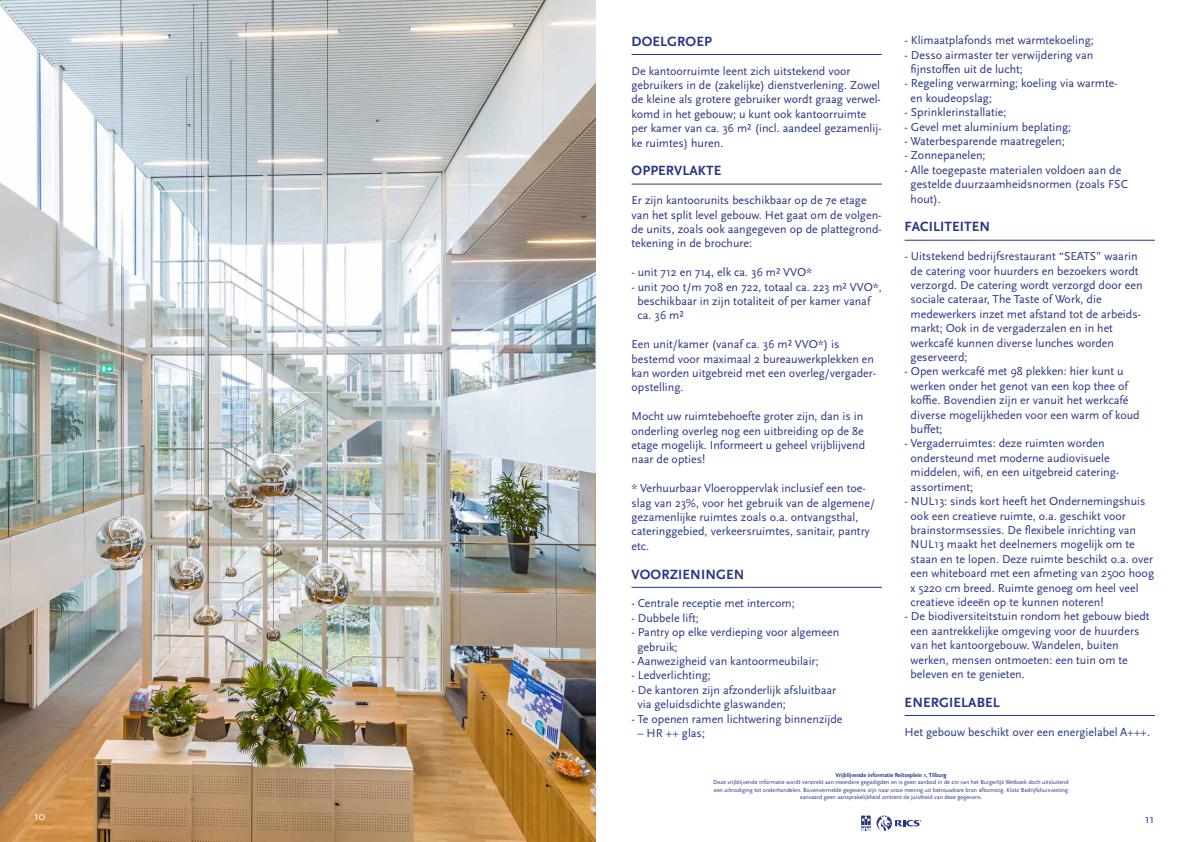
<style>
.page{position:relative;width:1191px;height:842px;background:#fff}
.page>*{position:absolute;margin:0;border:0;box-sizing:border-box;transform-origin:0 0}
.t1{font:700 14px "Scala Sans Pro";letter-spacing:.01em;color:#283587}
.t2{font:12px/14.4px "Scala Sans Pro";color:#283587}
.t3{font:12px "Scala Sans Pro";color:#fff}
.t4{font:6px/7.2px "Scala Sans Pro";color:#283587;text-align:center}
.t5{font:700 6px "Scala Sans Pro";color:#283587}
</style>
<div class="page">
<img style="left:0;top:0;width:595px;height:842px">
<hr style="left:631px;top:54px;width:251px;height:1px;background:#283587">
<hr style="left:631px;top:184px;width:251px;height:1px;background:#283587">
<hr style="left:631px;top:587px;width:251px;height:1px;background:#283587">
<hr style="left:904px;top:240px;width:251px;height:1px;background:#283587">
<hr style="left:904px;top:715px;width:251px;height:1px;background:#283587">
<svg style="left:861px;top:815px;width:9px;height:16px"></svg>
<svg style="left:876px;top:815px;width:45px;height:16px"></svg>
<p class="t3" style="left:34px;top:809px;width:13px">10</p>
<p class="t2" style="left:904px;top:33px;width:191px">- Klimaatplafonds met warmtekoeling;</p>
<p class="t2" style="left:910px;top:48px;width:184px;text-indent:-6px">- Desso airmaster ter verwijdering van fijnstoffen uit de lucht;</p>
<p class="t2" style="left:910px;top:76px;width:208px;text-indent:-6px">- Regeling verwarming; koeling via warmte&shy;en koudeopslag;</p>
<p class="t2" style="left:904px;top:105px;width:103px">- Sprinklerinstallatie;</p>
<p class="t2" style="left:904px;top:120px;width:168px">- Gevel met aluminium beplating;</p>
<p class="t2" style="left:904px;top:134px;width:162px">- Waterbesparende maatregelen;</p>
<p class="t2" style="left:904px;top:148px;width:82px">- Zonnepanelen;</p>
<p class="t2" style="left:910px;top:163px;width:219px;text-indent:-6px">- Alle toegepaste materialen voldoen aan de gestelde duurzaamheidsnormen (zoals FSC hout).</p>
<p class="t1" style="left:904px;top:219px;width:87px">FACILITEITEN</p>
<p class="t2" style="left:910px;top:249px;width:234px;text-indent:-6px">- Uitstekend bedrijfsrestaurant “SEATS” waarin de catering voor huurders en bezoekers wordt verzorgd. De catering wordt verzorgd door een sociale cateraar, The Taste of Work, die medewerkers inzet met afstand tot de arbeids&shy;markt; Ook in de vergaderzalen en in het werkcafé kunnen diverse lunches worden geserveerd;</p>
<p class="t2" style="left:910px;top:364px;width:231px;text-indent:-6px">- Open werkcafé met 98 plekken: hier kunt u werken onder het genot van een kop thee of koffie. Bovendien zijn er vanuit het werkcafé diverse mogelijkheden voor een warm of koud buffet;</p>
<p class="t2" style="left:910px;top:436px;width:210px;text-indent:-6px">- Vergaderruimtes: deze ruimten worden ondersteund met moderne audiovisuele middelen, wifi, en een uitgebreid catering&shy;assortiment;</p>
<p class="t2" style="left:910px;top:494px;width:245px;text-indent:-6px">- NUL13: sinds kort heeft het Ondernemingshuis ook een creatieve ruimte, o.a. geschikt voor brainstormsessies. De flexibele inrichting van NUL13 maakt het deelnemers mogelijk om te staan en te lopen. Deze ruimte beschikt o.a. over een whiteboard met een afmeting van 2500 hoog x 5220 cm breed. Ruimte genoeg om heel veel creatieve ideeën op te kunnen noteren!</p>
<p class="t2" style="left:910px;top:609px;width:240px;text-indent:-6px">- De biodiversiteitstuin rondom het gebouw biedt een aantrekkelijke omgeving voor de huurders van het kantoorgebouw. Wandelen, buiten werken, mensen ontmoeten: een tuin om te beleven en te genieten.</p>
<p class="t1" style="left:904px;top:694px;width:97px">ENERGIELABEL</p>
<p class="t2" style="left:904px;top:724px;width:247px">Het gebouw beschikt over een energielabel A+++.</p>
<p class="t5" style="left:835px;top:772px;width:112px">Vrijblijvende informatie Reitseplein 1, Tilburg</p>
<p class="t4" style="left:713px;top:779px;width:357px">Deze vrijblijvende informatie wordt verstrekt aan meerdere gegadigden en is geen aanbod in de zin van het Burgerlijk Wetboek doch uitsluitend een uitnodiging tot onderhandelen. Bovenvermelde gegevens zijn naar onze mening uit betrouwbare bron afkomstig. Klotz Bedrijfshuisvesting aanvaard geen aansprakelijkheid omtrent de juistheid van deze gegevens.</p>
<p class="t1" style="left:631px;top:33px;width:82px">DOELGROEP</p>
<p class="t2" style="left:631px;top:63px;width:252px">De kantoorruimte leent zich uitstekend voor gebruikers in de (zakelijke) dienstverlening. Zowel de kleine als grotere gebruiker wordt graag verwel&shy;komd in het gebouw; u kunt ook kantoorruimte per kamer van ca. 36 m² (incl. aandeel gezamenlij&shy;ke ruimtes) huren.</p>
<p class="t1" style="left:631px;top:163px;width:91px">OPPERVLAKTE</p>
<p class="t2" style="left:631px;top:193px;width:252px">Er zijn kantoorunits beschikbaar op de 7e etage van het split level gebouw. Het gaat om de volgen&shy;de units, zoals ook aangegeven op de plattegrond&shy;tekening in de brochure:</p>
<p class="t2" style="left:631px;top:265px;width:182px">- unit 712 en 714, elk ca. 36 m² VVO*</p>
<p class="t2" style="left:637px;top:279px;width:246px;text-indent:-6px">- unit 700 t/m 708 en 722, totaal ca. 223 m² VVO*, beschikbaar in zijn totaliteit of per kamer vanaf ca. 36 m²</p>
<p class="t2" style="left:631px;top:337px;width:246px">Een unit/kamer (vanaf ca. 36 m² VVO*) is bestemd voor maximaal 2 bureauwerkplekken en kan worden uitgebreid met een overleg/vergader&shy;opstelling.</p>
<p class="t2" style="left:631px;top:409px;width:235px">Mocht uw ruimtebehoefte groter zijn, dan is in onderling overleg nog een uitbreiding op de 8e etage mogelijk. Informeert u geheel vrijblijvend naar de opties!</p>
<p class="t2" style="left:631px;top:481px;width:245px">* Verhuurbaar Vloeroppervlak inclusief een toe&shy;slag van 23%, voor het gebruik van de algemene/ gezamenlijke ruimtes zoals o.a. ontvangsthal, cateringgebied, verkeersruimtes, sanitair, pantry etc.</p>
<p class="t1" style="left:631px;top:566px;width:114px">VOORZIENINGEN</p>
<p class="t2" style="left:631px;top:596px;width:165px">- Centrale receptie met intercom;</p>
<p class="t2" style="left:631px;top:611px;width:69px">- Dubbele lift;</p>
<p class="t2" style="left:637px;top:625px;width:203px;text-indent:-6px">- Pantry op elke verdieping voor algemeen gebruik;</p>
<p class="t2" style="left:631px;top:654px;width:189px">- Aanwezigheid van kantoormeubilair;</p>
<p class="t2" style="left:631px;top:668px;width:81px">- Ledverlichting;</p>
<p class="t2" style="left:637px;top:683px;width:200px;text-indent:-6px">- De kantoren zijn afzonderlijk afsluitbaar via geluidsdichte glaswanden;</p>
<p class="t2" style="left:631px;top:711px;width:212px">- Te openen ramen lichtwering binnenzijde</p>
<p class="t2" style="left:637px;top:726px;width:69px">– HR ++ glas;</p>
<p class="t2" style="left:1144px;top:812px;width:11px">11</p>
</div>
